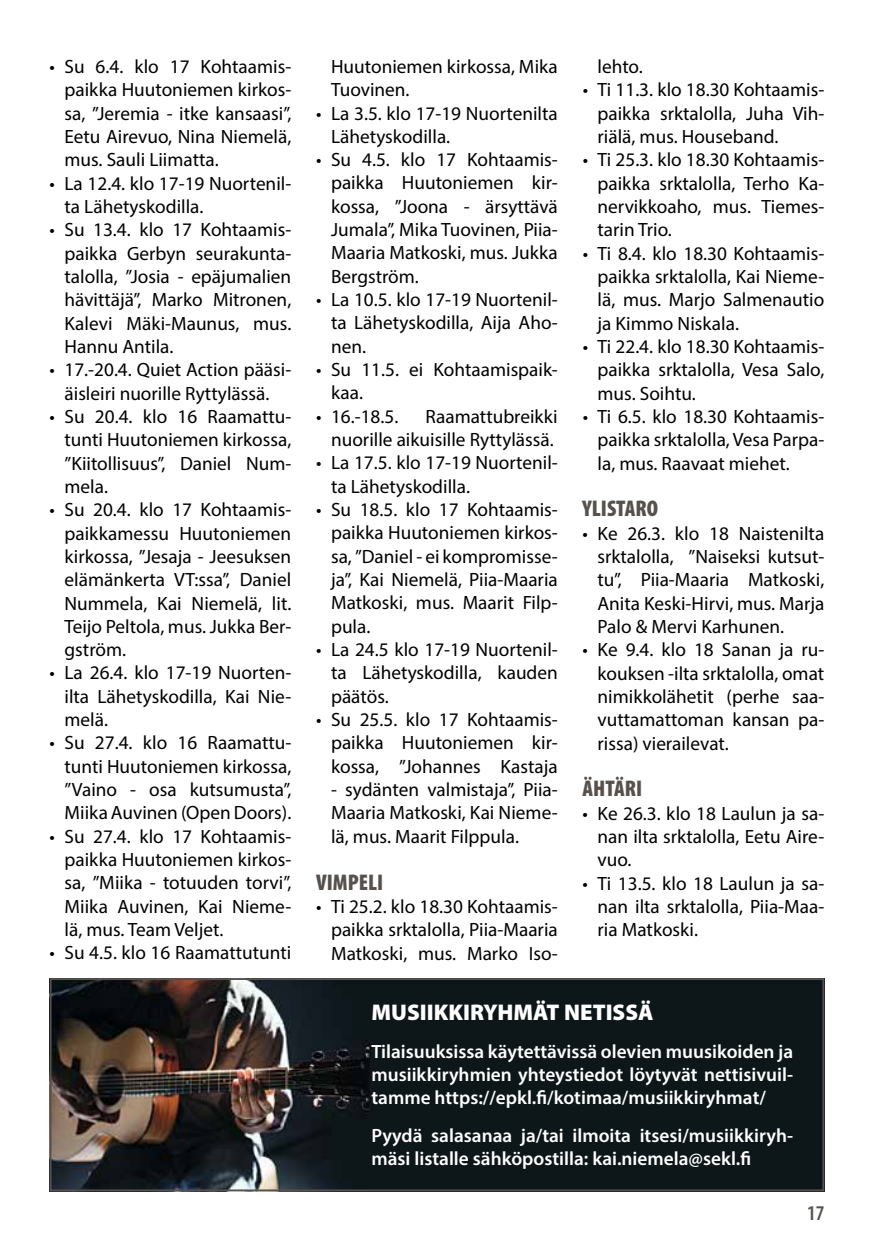
<style>
.page{position:relative;width:874px;height:1241px;background:#fff}
.page>*{position:absolute;margin:0;border:0;box-sizing:border-box;transform-origin:0 0}
.t1{font:900 condensed 22.75px "Myriad Pro";color:#57514d}
.t2{font:900 22.75px "Myriad Pro";color:#fff}
.t3{font:600 condensed 21px "Myriad Pro";color:#57514d}
.t4{font:19.25px/23.3px "Myriad Pro";color:#000;text-align:justify}
.t5{font:600 19.25px/23.1px "Myriad Pro";color:#fff;text-align:justify}
</style>
<div class="page">
<img style="left:53px;top:980px;width:767px;height:208px">
<div style="left:50px;top:977px;width:773px;height:214px;border:2px solid #57514d"></div>
<p class="t4" style="left:64px;top:55px;width:228px;text-indent:-15px">• Su 6.4. klo 17 Kohtaamis&shy;paikka Huutoniemen kirkos&shy;sa, ”Jeremia - itke kansaasi”, Eetu Airevuo, Nina Niemelä, mus. Sauli Liimatta.</p>
<p class="t4" style="left:64px;top:171px;width:228px;text-indent:-15px">• La 12.4. klo 17-19 Nuortenil&shy;ta Lähetyskodilla.</p>
<p class="t4" style="left:64px;top:218px;width:228px;text-indent:-15px">• Su 13.4. klo 17 Kohtaamis&shy;paikka Gerbyn seurakunta&shy;talolla, ”Josia - epäjumalien hävittäjä”, Marko Mitronen, Kalevi Mäki-Maunus, mus.<br>Hannu Antila.</p>
<p class="t4" style="left:50px;top:358px;width:242px;text-align:center">• 17.-20.4. Quiet Action pääsi&shy;äisleiri nuorille Ryttylässä.</p>
<p class="t4" style="left:64px;top:404px;width:228px;text-indent:-15px">• Su 20.4. klo 16 Raamattu&shy;tunti Huutoniemen kirkossa, ”Kiitollisuus”, Daniel Num&shy;mela.</p>
<p class="t4" style="left:64px;top:497px;width:228px;text-indent:-15px">• Su 20.4. klo 17 Kohtaamis&shy;paikkamessu Huutoniemen kirkossa, ”Jesaja - Jeesuksen elämänkerta VT:ssa”, Daniel Nummela, Kai Niemelä, lit.<br>Teijo Peltola, mus. Jukka Ber&shy;gström.</p>
<p class="t4" style="left:64px;top:661px;width:228px;text-indent:-15px">• La 26.4. klo 17-19 Nuorten&shy;ilta Lähetyskodilla, Kai Nie&shy;melä.</p>
<p class="t4" style="left:64px;top:731px;width:228px;text-indent:-15px">• Su 27.4. klo 16 Raamattu&shy;tunti Huutoniemen kirkossa, ”Vaino - osa kutsumusta”, Miika Auvinen (Open Doors).</p>
<p class="t4" style="left:64px;top:824px;width:228px;text-indent:-15px">• Su 27.4. klo 17 Kohtaamis&shy;paikka Huutoniemen kirkos&shy;sa, ”Miika - totuuden torvi”, Miika Auvinen, Kai Nieme&shy;lä, mus. Team Veljet.</p>
<p class="t4" style="left:50px;top:940px;width:243px">• Su 4.5. klo 16 Raamattutunti</p>
<p class="t4" style="left:331px;top:54px;width:228px">Huutoniemen kirkossa, Mika<br>Tuovinen.</p>
<p class="t4" style="left:331px;top:101px;width:228px;text-indent:-15px">• La 3.5. klo 17-19 Nuortenilta<br>Lähetyskodilla.</p>
<p class="t4" style="left:331px;top:148px;width:228px;text-indent:-15px">• Su 4.5. klo 17 Kohtaamis&shy;paikka Huutoniemen kir&shy;kossa, ”Joona - ärsyttävä Jumala”, Mika Tuovinen, Piia-Maaria Matkoski, mus. Jukka Bergström.</p>
<p class="t4" style="left:331px;top:288px;width:228px;text-indent:-15px">• La 10.5. klo 17-19 Nuortenil&shy;ta Lähetyskodilla, Aija Aho&shy;nen.</p>
<p class="t4" style="left:331px;top:357px;width:228px;text-indent:-15px">• Su 11.5. ei Kohtaamispaik&shy;kaa.</p>
<p class="t4" style="left:316px;top:404px;width:84px">• 16.-18.5.</p>
<p class="t4" style="left:331px;top:404px;width:228px;text-align:right">Raamattubreikki<br>nuorille aikuisille Ryttylässä.</p>
<p class="t4" style="left:331px;top:451px;width:228px;text-indent:-15px">• La 17.5. klo 17-19 Nuortenil&shy;ta Lähetyskodilla.</p>
<p class="t4" style="left:331px;top:497px;width:228px;text-indent:-15px">• Su 18.5. klo 17 Kohtaamis&shy;paikka Huutoniemen kirkos&shy;sa, ”Daniel - ei kompromisse&shy;ja”, Kai Niemelä, Piia-Maaria Matkoski, mus. Maarit Filp&shy;pula.</p>
<p class="t4" style="left:331px;top:637px;width:228px;text-indent:-15px">• La 24.5 klo 17-19 Nuortenil&shy;ta Lähetyskodilla, kauden päätös.</p>
<p class="t4" style="left:331px;top:707px;width:228px;text-indent:-15px">• Su 25.5. klo 17 Kohtaamis&shy;paikka Huutoniemen kir&shy;kossa, ”Johannes Kastaja</p>
<p class="t4" style="left:331px;top:777px;width:228px">- sydänten valmistaja”, Piia-Maaria Matkoski, Kai Nieme&shy;lä, mus. Maarit Filppula.</p>
<p class="t1" style="left:316px;top:867px;width:68px">VIMPELI</p>
<p class="t4" style="left:331px;top:894px;width:228px;text-indent:-15px">• Ti 25.2. klo 18.30 Kohtaamis&shy;paikka srktalolla, Piia-Maaria Matkoski, mus. Marko Iso-</p>
<p class="t4" style="left:597px;top:55px;width:47px">lehto.</p>
<p class="t4" style="left:597px;top:78px;width:228px;text-indent:-15px">• Ti 11.3. klo 18.30 Kohtaamis&shy;paikka srktalolla, Juha Vih&shy;riälä, mus. Houseband.</p>
<p class="t4" style="left:597px;top:148px;width:228px;text-indent:-15px">• Ti 25.3. klo 18.30 Kohtaamis&shy;paikka srktalolla, Terho Ka&shy;nervikkoaho, mus. Tiemes&shy;tarin Trio.</p>
<p class="t4" style="left:597px;top:241px;width:228px;text-indent:-15px">• Ti 8.4. klo 18.30 Kohtaamis&shy;paikka srktalolla, Kai Nieme&shy;lä, mus. Marjo Salmenautio ja Kimmo Niskala.</p>
<p class="t4" style="left:597px;top:334px;width:228px;text-indent:-15px">• Ti 22.4. klo 18.30 Kohtaamis&shy;paikka srktalolla, Vesa Salo, mus. Soihtu.</p>
<p class="t4" style="left:597px;top:404px;width:228px;text-indent:-15px">• Ti 6.5. klo 18.30 Kohtaamis&shy;paikka srktalolla, Vesa Parpa&shy;la, mus. Raavaat miehet.</p>
<p class="t1" style="left:582px;top:494px;width:77px">YLISTARO</p>
<p class="t4" style="left:597px;top:521px;width:228px;text-indent:-15px">• Ke 26.3. klo 18 Naistenilta srktalolla, ”Naiseksi kutsut&shy;tu”, Piia-Maaria Matkoski, Anita Keski-Hirvi, mus. Marja Palo &amp; Mervi Karhunen.</p>
<p class="t4" style="left:597px;top:637px;width:228px;text-indent:-15px">• Ke 9.4. klo 18 Sanan ja ru&shy;kouksen -ilta srktalolla, omat nimikkolähetit (perhe saa&shy;vuttamattoman kansan pa&shy;rissa) vierailevat.</p>
<p class="t1" style="left:582px;top:774px;width:61px">ÄHTÄRI</p>
<p class="t4" style="left:597px;top:801px;width:228px;text-indent:-15px">• Ke 26.3. klo 18 Laulun ja sa&shy;nan ilta srktalolla, Eetu Aire&shy;vuo.</p>
<p class="t4" style="left:597px;top:871px;width:228px;text-indent:-15px">• Ti 13.5. klo 18 Laulun ja sa&shy;nan ilta srktalolla, Piia-Maa&shy;ria Matkoski.</p>
<p class="t2" style="left:371px;top:996px;width:283px">MUSIIKKIRYHMÄT NETISSÄ</p>
<p class="t5" style="left:371px;top:1039px;width:423px">Tilaisuuksissa käytettävissä olevien muusikoiden ja musiikkiryhmien yhteystiedot löytyvät nettisivuil&shy;tamme https://epkl.fi/kotimaa/musiikkiryhmat/</p>
<p class="t5" style="left:371px;top:1123px;width:422px">Pyydä salasanaa ja/tai ilmoita itsesi/musiikkiryh&shy;mäsi listalle sähköpostilla: kai.niemela@sekl.fi</p>
<p class="t3" style="left:806px;top:1199px;width:19px">17</p>
</div>
